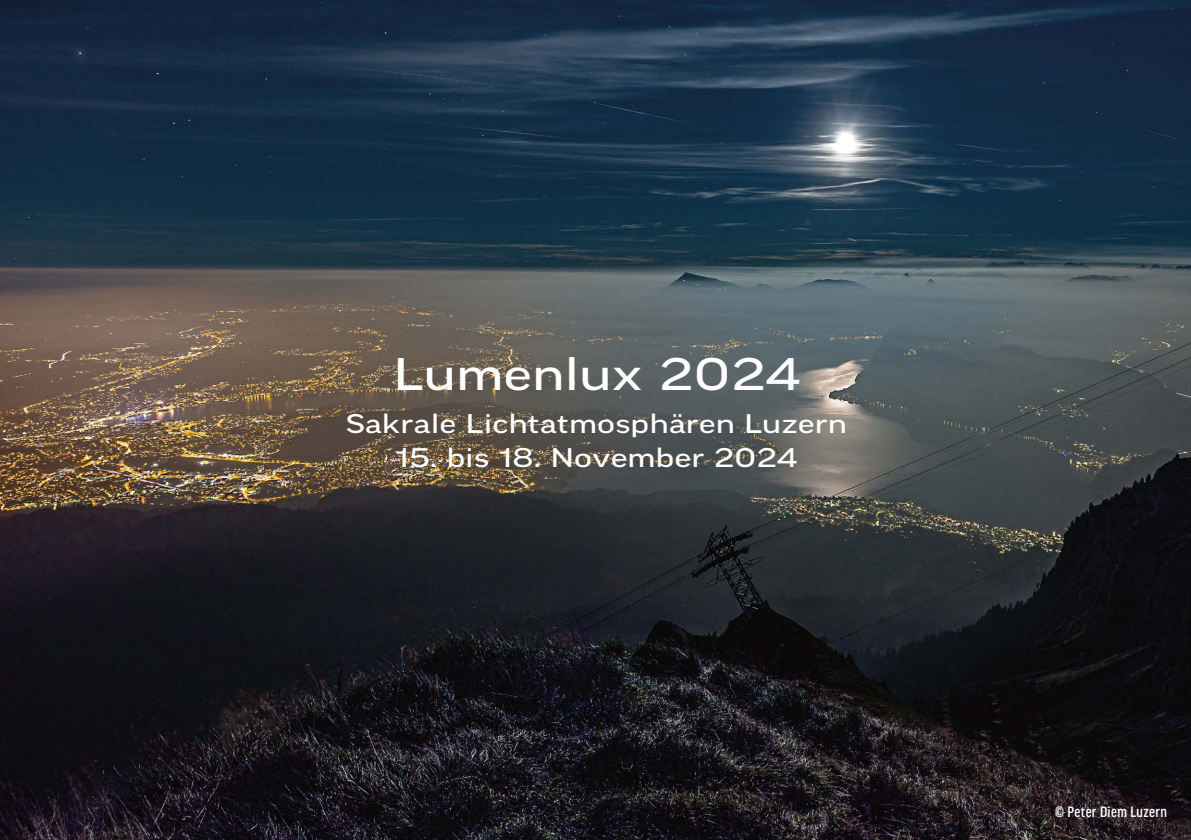
<style>
.page{position:relative;width:1191px;height:840px;background:#fff}
.page>*{position:absolute;margin:0;border:0;box-sizing:border-box;transform-origin:0 0}
.t1{font:44px "Good Pro Extd News";color:#fff}
.t2{font:26px "Good Pro Extd News";color:#fff}
.t3{font:500 condensed 16px "Good Head Pro";letter-spacing:.025em;color:#fff}
</style>
<div class="page">
<img style="left:0;top:0;width:1191px;height:839px">
<h1 class="t1" style="left:393px;top:348px;width:408px">Lumenlux 2024</h1>
<p class="t2" style="left:346px;top:407px;width:502px">Sakrale Lichtatmosphären Luzern</p>
<p class="t2" style="left:396px;top:441px;width:403px">15. bis 18. November 2024</p>
<p class="t3" style="left:1055px;top:804px;width:113px">© Peter Diem Luzern</p>
</div>
